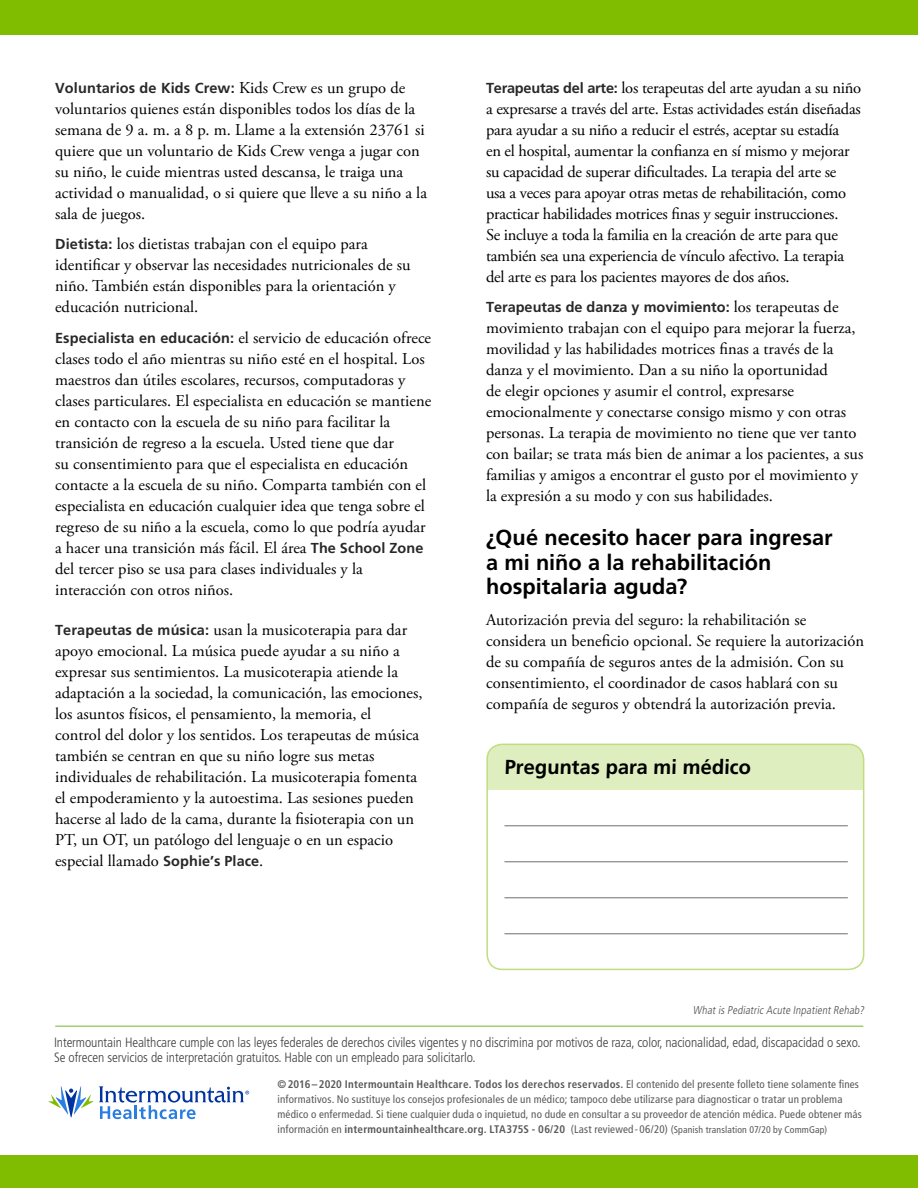
<style>
.page{position:relative;width:918px;height:1188px;background:#fff}
.page>*{position:absolute;margin:0;border:0;box-sizing:border-box;transform-origin:0 0}
.Level_1__h1{font:700 21.75px/24.8px "Frutiger LT Std";color:#000}
.Main_table{font:700 20.25px "Frutiger LT Std";color:#000}
.Main__p{font:16.5px/21px "Adobe Garamond Pro";color:#000}
.Main__p-2{font:700 14.4px "Frutiger LT Std";color:#292829}
.t1{font:300 condensed 13.5px/15.8px "Frutiger LT Std";letter-spacing:-.01em;color:#414042}
.t2{font:italic 300 condensed 11.25px "Frutiger LT Std";color:#4d4d4f}
.Footer___h6{font:condensed 10.95px/15px "Frutiger LT Std";letter-spacing:.015em;color:#58595b}
.s1{font-family:"Adobe Garamond Pro";font-weight:400;font-size:16.5px;color:#000}
.s2{font-family:"Frutiger LT Std";font-weight:700;font-size:14.4px;color:#292829}
.s3{font-weight:700}
.s4{font-size:10.5px}
.s5{font-size:9.75px}
</style>
<div class="page">
<div style="left:0;top:0;width:918px;height:35px;background:#80bc00"></div>
<div style="left:0;top:1156px;width:918px;height:32px;background:#80bc00"></div>
<hr style="left:55px;top:1026px;width:808px;height:1px;background:#a1cf6d">
<svg style="left:49px;top:1086px;width:44px;height:31px"></svg>
<svg style="left:99px;top:1086px;width:150px;height:33px"></svg>
<div style="left:487px;top:744px;width:377px;height:45px;background:#dfeebf"></div>
<hr style="left:504px;top:825px;width:344px;height:1px;background:#6d6e71">
<hr style="left:504px;top:861px;width:344px;height:1px;background:#6d6e71">
<hr style="left:504px;top:897px;width:344px;height:1px;background:#6d6e71">
<hr style="left:504px;top:933px;width:344px;height:1px;background:#6d6e71">
<div style="left:486px;top:744px;width:378px;height:226px;border:2px solid #c0dd80;border-radius:15px"></div>
<p class="Main__p-2" style="left:55px;top:79px;width:352px">Voluntarios de Kids Crew: <span class="s1">Kids Crew es un grupo de</span></p>
<p class="Main__p" style="left:55px;top:99px;width:373px">voluntarios quienes están disponibles todos los días de la semana de 9 a. m. a 8 p. m. Llame a la extensión 23761 si quiere que un voluntario de Kids Crew venga a jugar con su niño, le cuide mientras usted descansa, le traiga una actividad o manualidad, o si quiere que lleve a su niño a la sala de juegos.</p>
<p class="Main__p" style="left:55px;top:234px;width:357px"><span class="s2">Dietista:</span> los dietistas trabajan con el equipo para identificar y observar las necesidades nutricionales de su niño. También están disponibles para la orientación y educación nutricional.</p>
<p class="Main__p" style="left:55px;top:327px;width:378px"><span class="s2">Especialista en educación:</span> el servicio de educación ofrece clases todo el año mientras su niño esté en el hospital. Los maestros dan útiles escolares, recursos, computadoras y clases particulares. El especialista en educación se mantiene en contacto con la escuela de su niño para facilitar la transición de regreso a la escuela. Usted tiene que dar<br>su consentimiento para que el especialista en educación contacte a la escuela de su niño. Comparta también con el especialista en educación cualquier idea que tenga sobre el regreso de su niño a la escuela, como lo que podría ayudar a hacer una transición más fácil. El área <span class="s2">The School Zone </span>del tercer piso se usa para clases individuales y la interacción con otros niños.</p>
<p class="Main__p" style="left:55px;top:620px;width:369px"><span class="s2">Terapeutas de música:</span> usan la musicoterapia para dar apoyo emocional. La música puede ayudar a su niño a expresar sus sentimientos. La musicoterapia atiende la adaptación a la sociedad, la comunicación, las emociones, los asuntos físicos, el pensamiento, la memoria, el<br>control del dolor y los sentidos. Los terapeutas de música también se centran en que su niño logre sus metas individuales de rehabilitación. La musicoterapia fomenta el empoderamiento y la autoestima. Las sesiones pueden hacerse al lado de la cama, durante la fisioterapia con un PT, un OT, un patólogo del lenguaje o en un espacio especial llamado <span class="s2">Sophie’s Place</span>.</p>
<p class="Main__p" style="left:486px;top:78px;width:377px"><span class="s2">Terapeutas del arte:</span> los terapeutas del arte ayudan a su niño a expresarse a través del arte. Estas actividades están diseñadas para ayudar a su niño a reducir el estrés, aceptar su estadía<br>en el hospital, aumentar la confianza en sí mismo y mejorar su capacidad de superar dificultades. La terapia del arte se<br>usa a veces para apoyar otras metas de rehabilitación, como practicar habilidades motrices finas y seguir instrucciones.<br>Se incluye a toda la familia en la creación de arte para que también sea una experiencia de vínculo afectivo. La terapia del arte es para los pacientes mayores de dos años.</p>
<p class="Main__p-2" style="left:486px;top:299px;width:354px">Terapeutas de danza y movimiento: <span class="s1">los terapeutas de</span></p>
<p class="Main__p" style="left:486px;top:318px;width:379px">movimiento trabajan con el equipo para mejorar la fuerza, movilidad y las habilidades motrices finas a través de la danza y el movimiento. Dan a su niño la oportunidad<br>de elegir opciones y asumir el control, expresarse emocionalmente y conectarse consigo mismo y con otras personas. La terapia de movimiento no tiene que ver tanto con bailar; se trata más bien de animar a los pacientes, a sus familias y amigos a encontrar el gusto por el movimiento y la expresión a su modo y con sus habilidades.</p>
<p class="Level_1__h1" style="left:486px;top:525px;width:348px">¿Qué necesito hacer para ingresar a mi niño a la rehabilitación hospitalaria aguda?</p>
<p class="Main__p" style="left:486px;top:610px;width:380px">Autorización previa del seguro: la rehabilitación se considera un beneficio opcional. Se requiere la autorización de su compañía de seguros antes de la admisión. Con su consentimiento, el coordinador de casos hablará con su compañía de seguros y obtendrá la autorización previa.</p>
<p class="Main_table" style="left:504px;top:756px;width:249px">Preguntas para mi médico</p>
<p class="t2" style="left:693px;top:1003px;width:175px">Whatis Pediatric Acute InpatientRehab?</p>
<p class="t1" style="left:54px;top:1034px;width:808px">Intermountain Healthcare cumple con las leyes federales de derechos civiles vigentes y no discrimina por motivos de raza, color, nacionalidad, edad, discapacidad o sexo.<br>Se ofrecen servicios de interpretación gratuitos. Hable con un empleado para solicitarlo.</p>
<p class="Footer___h6" style="left:278px;top:1077px;width:586px"><span class="s3">©2016–2020 Intermountain Healthcare. Todos los derechos reservados.</span> El contenido del presente folleto tiene solamente fines informativos. No sustituye los consejos profesionales de un médico; tampoco debe utilizarse para diagnosticar o tratar un problema médico o enfermedad. Si tiene cualquier duda o inquietud, no dude en consultar a su proveedor de atención médica. Puede obtener más información en <span class="s3">intermountainhealthcare.org. LTA375S - 06/20</span> (Last reviewed-06/20) <span class="s4">(</span><span class="s5">Spanish translation 07/20 by CommGap)</span></p>
</div>
